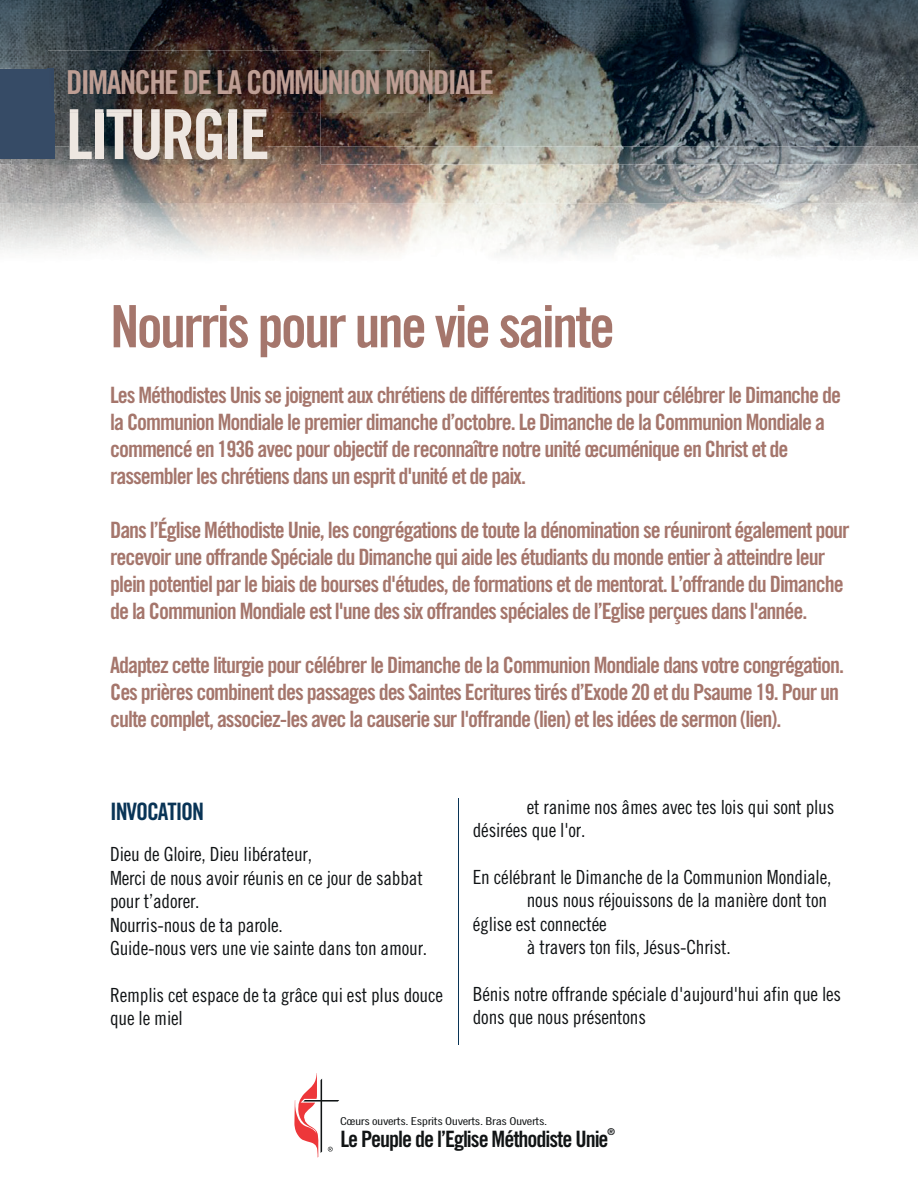
<style>
.page{position:relative;width:918px;height:1188px;background:#fff}
.page>*{position:absolute;margin:0;border:0;box-sizing:border-box;transform-origin:0 0}
.t1{font:69px "Trade Gothic Bold Cond Twenty";letter-spacing:-.045em;color:#eee7e1}
.t2{font:58.5px "Trade Gothic Bold Cond Twenty";letter-spacing:-.045em;color:#a5766c}
.t3{font:33px "Trade Gothic Bold Cond Twenty";letter-spacing:-.05em;color:#be9e94}
.t4{font:24px "Trade Gothic Bold Cond Twenty";letter-spacing:-.045em;color:#093456}
.t5{font:22.5px/27px "Trade Gothic Bold Cond Twenty";letter-spacing:-.045em;color:#a5766c}
.t6{font:22.5px "Trade Gothic Bold Cond Twenty";letter-spacing:-.045em;color:#111415}
.t7{font:19.5px/23.4px "Trade Gothic LT Cond Eighteen";letter-spacing:-.01em;color:#101315}
.t8{font:10.8px "Trade Gothic LT Cond Eighteen";letter-spacing:-.03em;color:#111415;scale:1.3 1}
.t9{font:9.45px "Trade Gothic Bold Cond Twenty";color:#111415}
</style>
<div class="page">
<img style="left:0;top:0;width:918px;height:255px">
<img style="left:917px;top:164px;width:1px;height:40px">
<svg style="left:917px;top:147px;width:1px;height:17px"></svg>
<img style="left:917px;top:204px;width:1px;height:70px">
<img style="left:54px;top:113px;width:267px;height:34px">
<img style="left:11px;top:147px;width:310px;height:70px">
<img style="left:11px;top:51px;width:37px;height:18px">
<img style="left:70px;top:113px;width:197px;height:47px">
<div style="left:0;top:69px;width:54px;height:90px;background:#364b66"></div>
<img style="left:48px;top:50px;width:381px;height:63px">
<img style="left:48px;top:51px;width:273px;height:62px">
<img style="left:70px;top:109px;width:196px;height:4px">
<img style="left:48px;top:69px;width:6px;height:44px">
<svg style="left:294px;top:1073px;width:45px;height:85px"></svg>
<hr style="left:459px;top:799px;width:1px;height:246px;background:#093456">
<p class="t3" style="left:66px;top:62px;width:430px">DIMANCHE DE LA COMMUNION MONDIALE</p>
<p class="t1" style="left:66px;top:93px;width:205px">LITURGIE</p>
<p class="t2" style="left:110px;top:291px;width:506px">Nourris pour une vie sainte</p>
<p class="t5" style="left:110px;top:381px;width:732px">Les Méthodistes Unis se joignent aux chrétiens de différentes traditions pour célébrer le Dimanche de la Communion Mondiale le premier dimanche d’octobre. Le Dimanche de la Communion Mondiale a commencé en 1936 avec pour objectif de reconnaître notre unité œcuménique en Christ et de rassembler les chrétiens dans un esprit d'unité et de paix.</p>
<p class="t5" style="left:110px;top:516px;width:741px">Dans l’Église Méthodiste Unie, les congrégations de toute la dénomination se réuniront également pour recevoir une offrande Spéciale du Dimanche qui aide les étudiants du monde entier à atteindre leur plein potentiel par le biais de bourses d'études, de formations et de mentorat. L’offrande du Dimanche de la Communion Mondiale est l'une des six offrandes spéciales de l’Eglise perçues dans l'année.</p>
<p class="t5" style="left:110px;top:651px;width:735px">Adaptez cette liturgie pour célébrer le Dimanche de la Communion Mondiale dans votre congrégation.<br>Ces prières combinent des passages des Saintes Ecritures tirés d’Exode 20 et du Psaume 19. Pour un culte complet, associez-les avec la causerie sur l'offrande (lien) et les idées de sermon (lien).</p>
<p class="t4" style="left:110px;top:797px;width:96px">INVOCATION</p>
<p class="t7" style="left:110px;top:843px;width:319px">Dieu de Gloire, Dieu libérateur,<br>Merci de nous avoir réunis en ce jour de sabbat pour t’adorer.<br>Nourris-nous de ta parole.<br>Guide-nous vers une vie sainte dans ton amour.</p>
<p class="t7" style="left:110px;top:983px;width:334px">Remplis cet espace de ta grâce qui est plus douce que le miel</p>
<p class="t7" style="left:473px;top:795px;width:363px;text-indent:54px">et ranime nos âmes avec tes lois qui sont plus désirées que l'or.</p>
<p class="t7" style="left:473px;top:865px;width:360px">En célébrant le Dimanche de la Communion Mondiale,</p>
<p class="t7" style="left:527px;top:888px;width:302px">nous nous réjouissons de la manière dont ton</p>
<p class="t7" style="left:473px;top:912px;width:135px">église est connectée</p>
<p class="t7" style="left:527px;top:935px;width:205px">à travers ton fils, Jésus-Christ.</p>
<p class="t7" style="left:473px;top:982px;width:370px">Bénis notre offrande spéciale d'aujourd'hui afin que les dons que nous présentons</p>
<p class="t8" style="left:340px;top:1115px;width:161px">Cœurs ouverts. Esprits Ouverts. Bras Ouverts.</p>
<p class="t6" style="left:340px;top:1125px;width:270px">Le Peuple de l’Eglise Méthodiste Unie</p>
<p class="t9" style="left:608px;top:1126px;width:9px">®</p>
</div>
